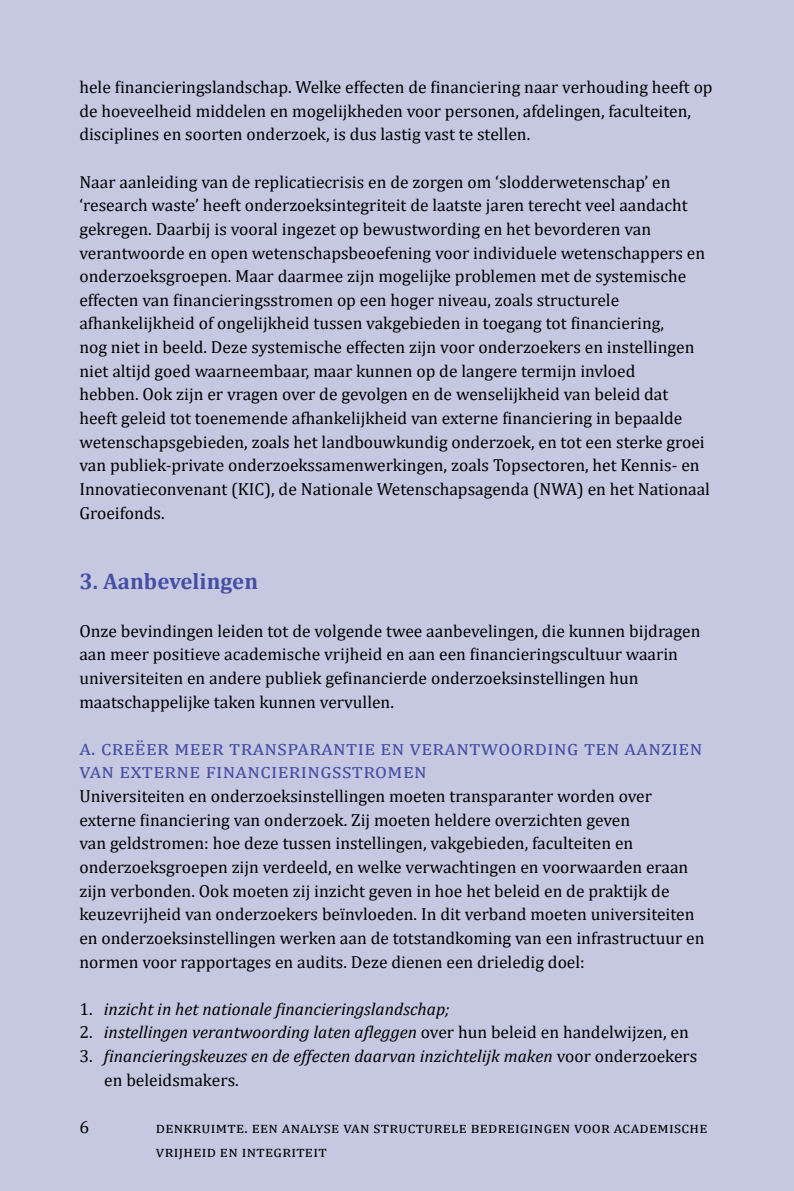
<style>
.page{position:relative;width:794px;height:1191px;background:#c6c8e2}
.page>*{position:absolute;margin:0;border:0;box-sizing:border-box;transform-origin:0 0}
.t1{font:700 22.75px "Cambria";color:#464ea3}
.t2{font:21px/23.6px "Cambria";letter-spacing:.075em;color:#464ea3}
.t3{font:17.5px/23.6px "Cambria";color:#000}
.t4{font:italic 17.5px/23.6px "Cambria";color:#000}
.t5{font:15.75px/23.6px "Cambria";letter-spacing:.02em;color:#000}
.s1{font-style:normal}
</style>
<div class="page">
<p class="t3" style="left:79px;top:75px;width:635px">hele financieringslandschap. Welke effecten de financiering naar verhouding heeft op de hoeveelheid middelen en mogelijkheden voor personen, afdelingen, faculteiten, disciplines en soorten onderzoek, is dus lastig vast te stellen.</p>
<p class="t3" style="left:79px;top:170px;width:632px">Naar aanleiding van de replicatiecrisis en de zorgen om ‘slodderwetenschap’ en ‘research waste’ heeft onderzoeksintegriteit de laatste jaren terecht veel aandacht gekregen. Daarbij is vooral ingezet op bewustwording en het bevorderen van verantwoorde en open wetenschapsbeoefening voor individuele wetenschappers en onderzoeksgroepen. Maar daarmee zijn mogelijke problemen met de systemische effecten van financieringsstromen op een hoger niveau, zoals structurele afhankelijkheid of ongelijkheid tussen vakgebieden in toegang tot financiering,<br>nog niet in beeld. Deze systemische effecten zijn voor onderzoekers en instellingen niet altijd goed waarneembaar, maar kunnen op de langere termijn invloed<br>hebben. Ook zijn er vragen over de gevolgen en de wenselijkheid van beleid dat heeft geleid tot toenemende afhankelijkheid van externe financiering in bepaalde wetenschapsgebieden, zoals het landbouwkundig onderzoek, en tot een sterke groei van publiek-private onderzoekssamenwerkingen, zoals Topsectoren, het Kennis- en Innovatieconvenant (KIC), de Nationale Wetenschapsagenda (NWA) en het Nationaal Groeifonds.</p>
<h1 class="t1" style="left:79px;top:565px;width:180px">3. Aanbevelingen</h1>
<p class="t3" style="left:79px;top:619px;width:622px">Onze bevindingen leiden tot de volgende twee aanbevelingen, die kunnen bijdragen aan meer positieve academische vrijheid en aan een financieringscultuur waarin universiteiten en andere publiek gefinancierde onderzoeksinstellingen hun maatschappelijke taken kunnen vervullen.</p>
<p class="t2" style="left:79px;top:736px;width:624px">a. creëer meer transparantie en verantwoording ten aanzien van externe financieringsstromen</p>
<p class="t3" style="left:79px;top:784px;width:626px">Universiteiten en onderzoeksinstellingen moeten transparanter worden over externe financiering van onderzoek. Zij moeten heldere overzichten geven<br>van geldstromen: hoe deze tussen instellingen, vakgebieden, faculteiten en onderzoeksgroepen zijn verdeeld, en welke verwachtingen en voorwaarden eraan zijn verbonden. Ook moeten zij inzicht geven in hoe het beleid en de praktijk de keuzevrijheid van onderzoekers beïnvloeden. In dit verband moeten universiteiten en onderzoeksinstellingen werken aan de totstandkoming van een infrastructuur en normen voor rapportages en audits. Deze dienen een drieledig doel:</p>
<p class="t4" style="left:79px;top:996px;width:372px"><span class="s1">1.</span> inzicht in het nationale financieringslandschap;</p>
<p class="t4" style="left:79px;top:1020px;width:611px"><span class="s1">2.</span> instellingen verantwoording laten afleggen <span class="s1">over hun beleid en handelwijzen, en</span></p>
<p class="t4" style="left:104px;top:1043px;width:594px;text-indent:-25px"><span class="s1">3.</span> financieringskeuzes en de effecten daarvan inzichtelijk maken <span class="s1">voor onderzoekers en beleidsmakers.</span></p>
<p class="t3" style="left:79px;top:1115px;width:11px">6</p>
<p class="t5" style="left:156px;top:1115px;width:553px">denkruimte. een analyse van structurele bedreigingen voor academische vrijheid en integriteit</p>
</div>
